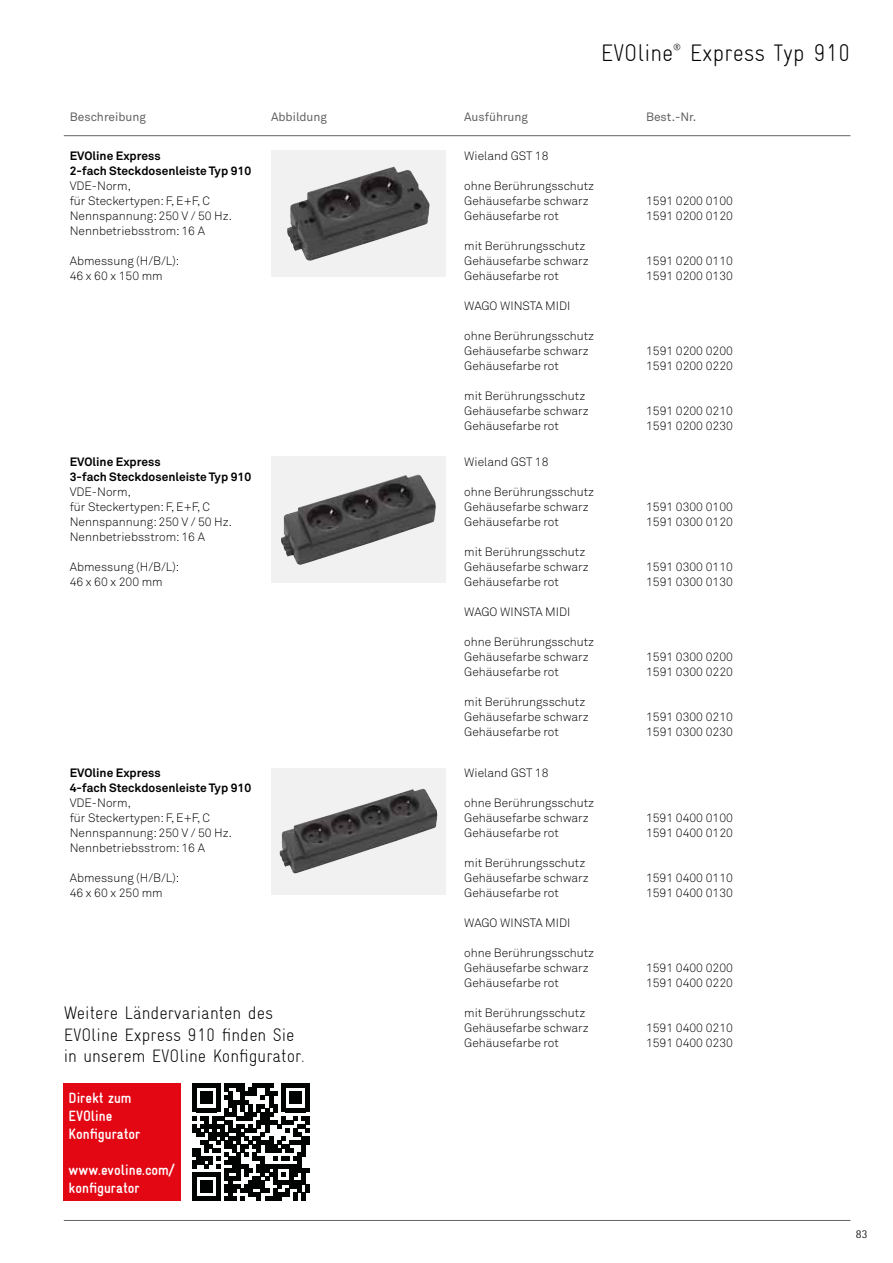
<style>
.page{position:relative;width:893px;height:1263px;background:#fff}
.page>*{position:absolute;margin:0;border:0;box-sizing:border-box;transform-origin:0 0}
.t1{font:300 condensed 24px "Gravur";color:#000}
.t2{font:300 condensed 18px/21.6px "Gravur";color:#000}
.t3{font:700 condensed 15px/18px "Gravur";color:#fff}
.t4{font:300 12px/15px "Akkurat";color:#000}
.t5{font:700 12px/15px "Akkurat";color:#000}
.t6{font:12px "Akkurat";color:#646363}
.t7{font:300 12px "Rotis Semi Sans";color:#000}
.t8{font:300 condensed 8.7px "Gravur";color:#000}
</style>
<div class="page">
<hr style="left:64px;top:1220px;width:786px;height:1px;background:#646363">
<hr style="left:64px;top:135px;width:786px;height:1px;background:#646363">
<div style="left:271px;top:151px;width:175px;height:126px;background:#f1f1f1"></div>
<img style="left:287px;top:166px;width:143px;height:95px">
<div style="left:271px;top:457px;width:175px;height:126px;background:#f1f1f1"></div>
<img style="left:281px;top:474px;width:155px;height:91px">
<div style="left:271px;top:768px;width:175px;height:126px;background:#f1f1f1"></div>
<img style="left:279px;top:788px;width:158px;height:86px">
<svg style="left:192px;top:1084px;width:117px;height:117px"></svg>
<div style="left:64px;top:1084px;width:117px;height:117px;background:#e30613"></div>
<h1 class="t1" style="left:601px;top:39px;width:74px">EVOline</h1>
<p class="t8" style="left:673px;top:42px;width:9px">®</p>
<h1 class="t1" style="left:690px;top:39px;width:162px">Express Typ 910</h1>
<p class="t6" style="left:70px;top:110px;width:78px">Beschreibung</p>
<p class="t6" style="left:271px;top:110px;width:58px">Abbildung</p>
<p class="t6" style="left:464px;top:110px;width:65px">Ausführung</p>
<p class="t6" style="left:646px;top:110px;width:52px">Best.-Nr.</p>
<p class="t5" style="left:70px;top:148px;width:183px">EVOline Express<br>2-fach Steckdosenleiste Typ 910</p>
<p class="t4" style="left:70px;top:178px;width:164px">VDE-Norm,<br>für Steckertypen: F, E+F, C<br>Nennspannung: 250 V / 50 Hz.<br>Nennbetriebsstrom: 16 A</p>
<p class="t4" style="left:70px;top:253px;width:111px">Abmessung (H/B/L):<br>46 x 60 x 150 mm</p>
<p class="t4" style="left:464px;top:148px;width:86px">Wieland GST 18</p>
<p class="t4" style="left:464px;top:178px;width:131px">ohne Berührungsschutz<br>Gehäusefarbe schwarz<br>Gehäusefarbe rot</p>
<p class="t4" style="left:464px;top:238px;width:126px">mit Berührungsschutz<br>Gehäusefarbe schwarz<br>Gehäusefarbe rot</p>
<p class="t4" style="left:464px;top:298px;width:108px">WAGO WINSTA MIDI</p>
<p class="t4" style="left:464px;top:328px;width:131px">ohne Berührungsschutz<br>Gehäusefarbe schwarz<br>Gehäusefarbe rot</p>
<p class="t4" style="left:464px;top:388px;width:126px">mit Berührungsschutz<br>Gehäusefarbe schwarz<br>Gehäusefarbe rot</p>
<p class="t4" style="left:646px;top:193px;width:88px">1591 0200 0100<br>1591 0200 0120</p>
<p class="t4" style="left:646px;top:253px;width:88px">1591 0200 0110<br>1591 0200 0130</p>
<p class="t4" style="left:646px;top:343px;width:88px">1591 0200 0200<br>1591 0200 0220</p>
<p class="t4" style="left:646px;top:403px;width:88px">1591 0200 0210<br>1591 0200 0230</p>
<p class="t5" style="left:70px;top:454px;width:183px">EVOline Express<br>3-fach Steckdosenleiste Typ 910</p>
<p class="t4" style="left:70px;top:485px;width:164px">VDE-Norm,<br>für Steckertypen: F, E+F, C<br>Nennspannung: 250 V / 50 Hz.<br>Nennbetriebsstrom: 16 A</p>
<p class="t4" style="left:70px;top:560px;width:111px">Abmessung (H/B/L):<br>46 x 60 x 200 mm</p>
<p class="t5" style="left:70px;top:766px;width:183px">EVOline Express<br>4-fach Steckdosenleiste Typ 910</p>
<p class="t4" style="left:70px;top:796px;width:164px">VDE-Norm,<br>für Steckertypen: F, E+F, C<br>Nennspannung: 250 V / 50 Hz.<br>Nennbetriebsstrom: 16 A</p>
<p class="t4" style="left:70px;top:871px;width:111px">Abmessung (H/B/L):<br>46 x 60 x 250 mm</p>
<h2 class="t2" style="left:64px;top:1002px;width:242px">Weitere Ländervarianten des<br>EVOline Express 910 finden Sie in unserem EVOline Konfigurator.</h2>
<p class="t3" style="left:69px;top:1088px;width:73px">Direkt zum<br>EVOline<br>Konfigurator</p>
<p class="t3" style="left:69px;top:1160px;width:108px">www.evoline.com/ konfigurator</p>
<p class="t4" style="left:464px;top:455px;width:86px">Wieland GST 18</p>
<p class="t4" style="left:464px;top:485px;width:131px">ohne Berührungsschutz<br>Gehäusefarbe schwarz<br>Gehäusefarbe rot</p>
<p class="t4" style="left:464px;top:545px;width:126px">mit Berührungsschutz<br>Gehäusefarbe schwarz<br>Gehäusefarbe rot</p>
<p class="t4" style="left:464px;top:605px;width:108px">WAGO WINSTA MIDI</p>
<p class="t4" style="left:464px;top:635px;width:131px">ohne Berührungsschutz<br>Gehäusefarbe schwarz<br>Gehäusefarbe rot</p>
<p class="t4" style="left:464px;top:695px;width:126px">mit Berührungsschutz<br>Gehäusefarbe schwarz<br>Gehäusefarbe rot</p>
<p class="t4" style="left:464px;top:766px;width:86px">Wieland GST 18</p>
<p class="t4" style="left:464px;top:796px;width:131px">ohne Berührungsschutz<br>Gehäusefarbe schwarz<br>Gehäusefarbe rot</p>
<p class="t4" style="left:464px;top:856px;width:126px">mit Berührungsschutz<br>Gehäusefarbe schwarz<br>Gehäusefarbe rot</p>
<p class="t4" style="left:464px;top:916px;width:108px">WAGO WINSTA MIDI</p>
<p class="t4" style="left:464px;top:946px;width:131px">ohne Berührungsschutz<br>Gehäusefarbe schwarz<br>Gehäusefarbe rot</p>
<p class="t4" style="left:464px;top:1006px;width:126px">mit Berührungsschutz<br>Gehäusefarbe schwarz<br>Gehäusefarbe rot</p>
<p class="t4" style="left:646px;top:500px;width:88px">1591 0300 0100<br>1591 0300 0120</p>
<p class="t4" style="left:646px;top:560px;width:88px">1591 0300 0110<br>1591 0300 0130</p>
<p class="t4" style="left:646px;top:650px;width:88px">1591 0300 0200<br>1591 0300 0220</p>
<p class="t4" style="left:646px;top:710px;width:88px">1591 0300 0210<br>1591 0300 0230</p>
<p class="t4" style="left:646px;top:811px;width:88px">1591 0400 0100<br>1591 0400 0120</p>
<p class="t4" style="left:646px;top:871px;width:88px">1591 0400 0110<br>1591 0400 0130</p>
<p class="t4" style="left:646px;top:961px;width:88px">1591 0400 0200<br>1591 0400 0220</p>
<p class="t4" style="left:646px;top:1021px;width:88px">1591 0400 0210<br>1591 0400 0230</p>
<p class="t7" style="left:856px;top:1227px;width:13px">83</p>
</div>
